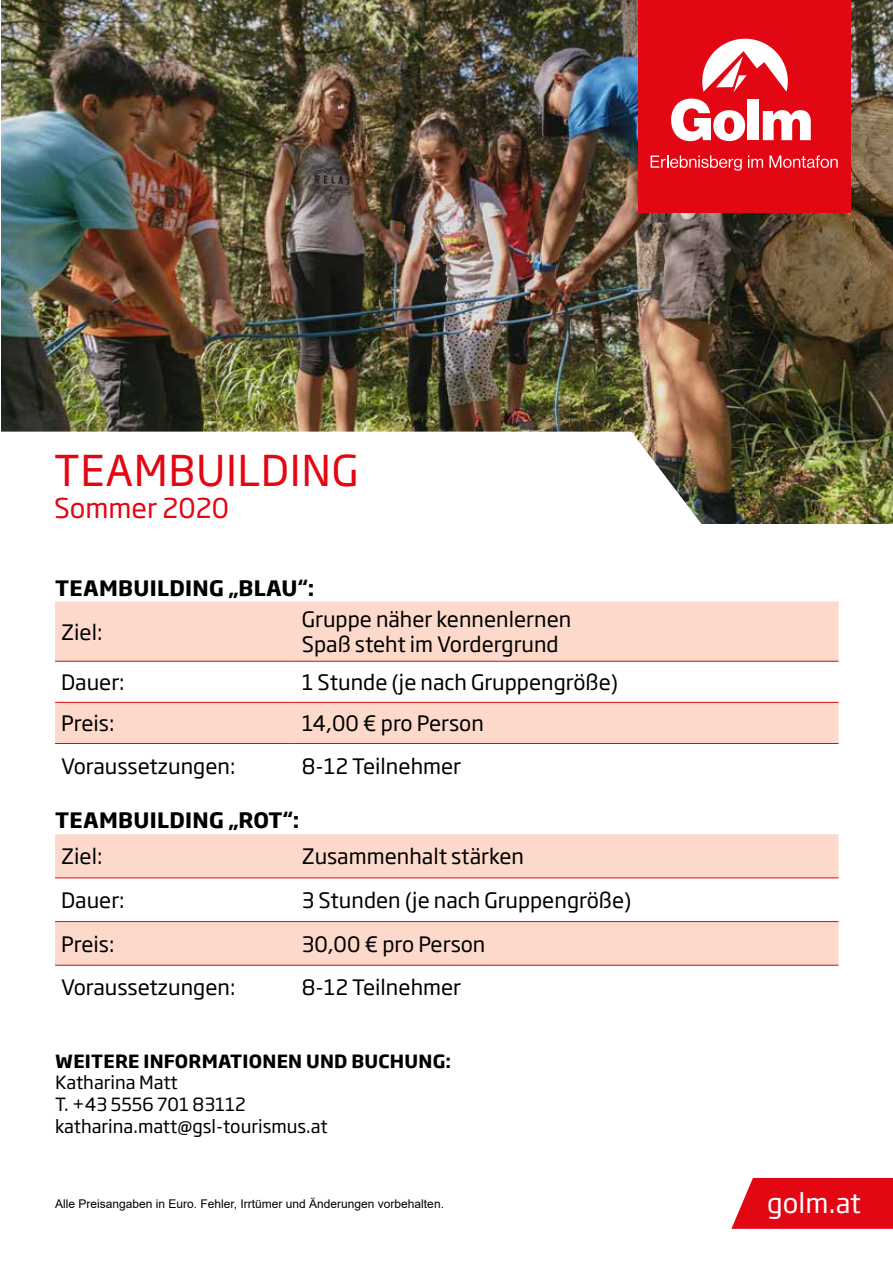
<style>
.page{position:relative;width:893px;height:1263px;background:#fff}
.page>*{position:absolute;margin:0;border:0;box-sizing:border-box;transform-origin:0 0}
.t1{font:42px "Soho Gothic Pro";letter-spacing:.015em;color:#e30613}
.t2{font:27px "Soho Gothic Pro";color:#e30613}
.t3{font:27px "Soho Gothic Pro";letter-spacing:.005em;color:#fff}
.t4{font:21px/25.2px "Soho Gothic Pro";color:#000}
.t5{font:700 21px "Soho Gothic Pro";letter-spacing:.015em;color:#000}
.t6{font:18px/21.6px "Soho Gothic Pro";color:#000}
.t7{font:700 18px "Soho Gothic Pro";letter-spacing:.015em;color:#000}
.t8{font:12px "Arial";color:#000}
</style>
<div class="page">
<img style="left:1px;top:0;width:892px;height:524px">
<svg style="left:1px;top:432px;width:812px;height:92px"></svg>
<div style="left:55px;top:602px;width:783px;height:59px;background:#fcd9ca"></div>
<div style="left:55px;top:701px;width:783px;height:42px;background:#fcd9ca"></div>
<hr style="left:55px;top:661px;width:241px;height:1px;background:#e30613">
<hr style="left:296px;top:661px;width:543px;height:1px;background:#e30613">
<hr style="left:55px;top:702px;width:241px;height:1px;background:#e30613">
<hr style="left:296px;top:702px;width:543px;height:1px;background:#e30613">
<hr style="left:55px;top:743px;width:241px;height:1px;background:#e30613">
<hr style="left:296px;top:743px;width:543px;height:1px;background:#e30613">
<div style="left:55px;top:834px;width:783px;height:44px;background:#fcd9ca"></div>
<div style="left:55px;top:922px;width:783px;height:43px;background:#fcd9ca"></div>
<hr style="left:55px;top:921px;width:241px;height:1px;background:#e30613">
<hr style="left:296px;top:921px;width:543px;height:1px;background:#e30613">
<hr style="left:55px;top:965px;width:241px;height:1px;background:#e30613">
<hr style="left:296px;top:965px;width:543px;height:1px;background:#e30613">
<hr style="left:55px;top:878px;width:241px;height:1px;background:#e30613">
<hr style="left:296px;top:878px;width:543px;height:1px;background:#e30613">
<svg style="left:731px;top:1178px;width:162px;height:51px;background:#e51824"></svg>
<div style="left:638px;top:0;width:212px;height:213px;background:#e30613"></div>
<svg style="left:671px;top:99px;width:74px;height:42px"></svg>
<div style="left:748px;top:99px;width:11px;height:41px;background:#fff"></div>
<svg style="left:763px;top:110px;width:48px;height:30px"></svg>
<svg style="left:702px;top:39px;width:86px;height:53px"></svg>
<svg style="left:651px;top:155px;width:91px;height:16px"></svg>
<svg style="left:748px;top:155px;width:15px;height:13px"></svg>
<svg style="left:769px;top:155px;width:69px;height:13px"></svg>
<h1 class="t1" style="left:54px;top:438px;width:305px">TEAMBUILDING</h1>
<p class="t2" style="left:54px;top:488px;width:176px">Sommer 2020</p>
<p class="t5" style="left:55px;top:571px;width:261px">TEAMBUILDING „BLAU“:</p>
<p class="t4" style="left:61px;top:618px;width:43px">Ziel:</p>
<p class="t4" style="left:302px;top:606px;width:271px">Gruppe näher kennenlernen<br>Spaß steht im Vordergrund</p>
<p class="t4" style="left:61px;top:668px;width:65px">Dauer:</p>
<p class="t4" style="left:302px;top:668px;width:318px">1 Stunde (je nach Gruppengröße)</p>
<p class="t4" style="left:61px;top:710px;width:55px">Preis:</p>
<p class="t4" style="left:302px;top:710px;width:184px">14,00 € pro Person</p>
<p class="t4" style="left:61px;top:752px;width:176px">Voraussetzungen:</p>
<p class="t4" style="left:302px;top:752px;width:161px">8-12 Teilnehmer</p>
<p class="t5" style="left:55px;top:804px;width:246px">TEAMBUILDING „ROT“:</p>
<p class="t4" style="left:61px;top:843px;width:43px">Ziel:</p>
<p class="t4" style="left:302px;top:843px;width:224px">Zusammenhalt stärken</p>
<p class="t4" style="left:61px;top:886px;width:65px">Dauer:</p>
<p class="t4" style="left:302px;top:886px;width:331px">3 Stunden (je nach Gruppengröße)</p>
<p class="t4" style="left:61px;top:930px;width:55px">Preis:</p>
<p class="t4" style="left:302px;top:930px;width:185px">30,00 € pro Person</p>
<p class="t4" style="left:61px;top:974px;width:176px">Voraussetzungen:</p>
<p class="t4" style="left:302px;top:974px;width:161px">8-12 Teilnehmer</p>
<p class="t7" style="left:55px;top:1047px;width:397px">WEITERE INFORMATIONEN UND BUCHUNG:</p>
<p class="t6" style="left:55px;top:1071px;width:274px">Katharina Matt<br>T. +43 5556 701 83112 katharina.matt@gsl-tourismus.at</p>
<p class="t8" style="left:55px;top:1196px;width:390px">Alle Preisangaben in Euro. Fehler, Irrtümer und Änderungen vorbehalten.</p>
<p class="t3" style="left:767px;top:1182px;width:95px">golm.at</p>
</div>
